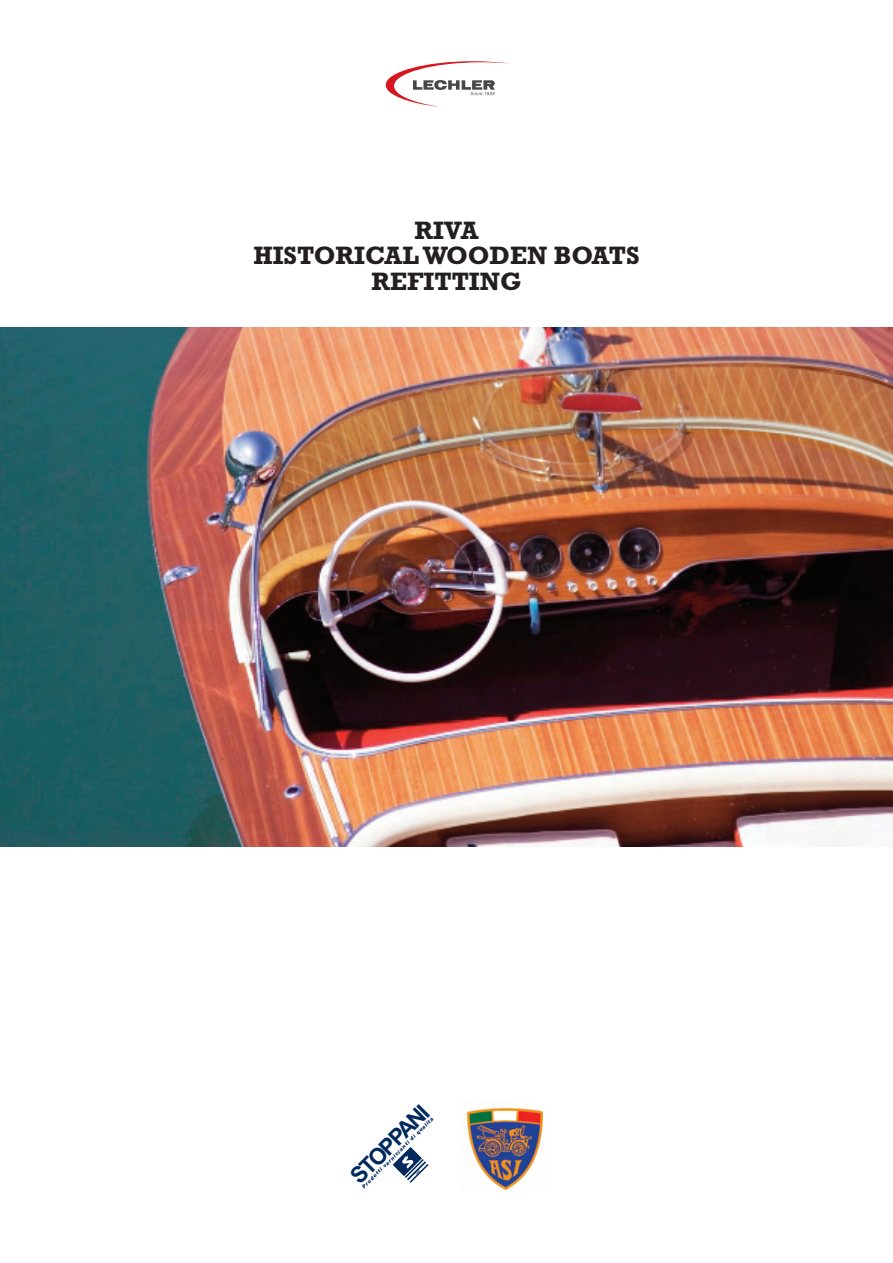
<style>
.page{position:relative;width:893px;height:1263px;background:#fff}
.page>*{position:absolute;margin:0;border:0;box-sizing:border-box;transform-origin:0 0}
.t1{font:700 25.5px/25.5px "Rockwell";color:#231f20;text-align:center}
.t2{font:700 22.65px "Arial";color:#00295c}
.t3{font:italic 900 5.25px "Arial";color:#00295c;scale:.95 1}
.t4{font:900 2.25px "Arial";color:#00295c;scale:.93 1}
</style>
<div class="page">
<img style="left:0;top:328px;width:893px;height:518px">
<img style="left:466px;top:1108px;width:77px;height:83px">
<svg style="left:393px;top:1147px;width:36px;height:36px"></svg>
<svg style="left:386px;top:61px;width:123px;height:46px"></svg>
<p class="t1" style="left:253px;top:220px;width:388px">RIVA<br>HISTORICAL WOODEN BOATS<br>REFITTING</p>
<p class="t2" style="left:345px;top:1170px;width:102px;rotate:-45deg">STOPPANI</p>
<p class="t3" style="left:361px;top:1185px;width:105px;rotate:-45deg">Prodotti vernicianti di qualità</p>
<p class="t4" style="left:415px;top:1173px;width:8px;rotate:-45deg">1883</p>
</div>
